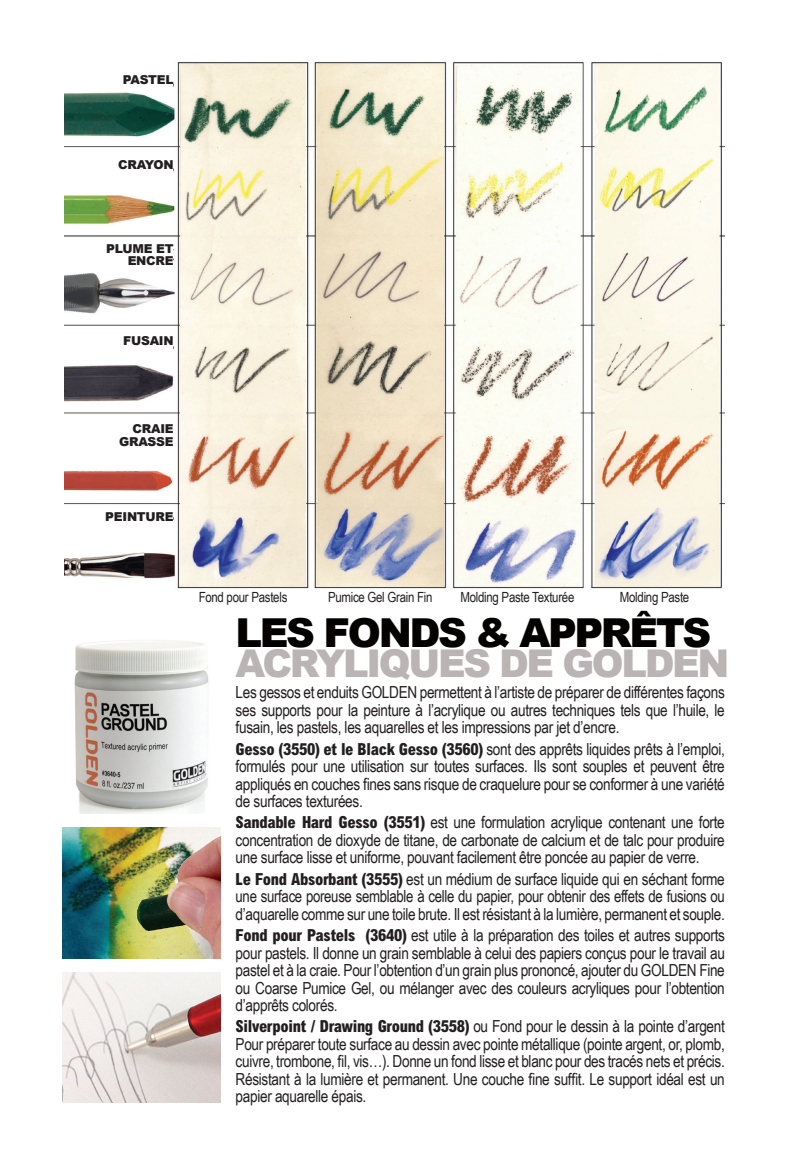
<style>
.page{position:relative;width:788px;height:1166px;background:#fff}
.page>*{position:absolute;margin:0;border:0;box-sizing:border-box;transform-origin:0 0}
.SubHeading{font:900 39.9px "Arial";letter-spacing:-.06em;color:#040101}
.SubHeading-2{font:900 38.15px "Arial";letter-spacing:-.06em;color:#bab5b4}
.SubHeading-3{font:16.62px/17.5px "Arial Narrow";letter-spacing:-.02em;color:#231f20;text-align:justify}
.SubHeading-4{font:14px "Arial Narrow";letter-spacing:-.02em;color:#231f20}
.SubHeading-5{font:900 12.25px/12.2px "Arial";letter-spacing:-.02em;color:#231f20;text-align:right}
.s1{font-family:"Arial MT Std";font-weight:800;font-stretch:condensed}
</style>
<div class="page">
<img style="left:64px;top:62px;width:660px;height:527px">
<img style="left:62px;top:828px;width:158px;height:130px">
<img style="left:62px;top:972px;width:158px;height:130px">
<img style="left:74px;top:640px;width:135px;height:173px">
<div style="left:79px;top:67px;width:94px;height:23px;background:#fff"></div>
<div style="left:79px;top:151px;width:94px;height:23px;background:#fff"></div>
<div style="left:79px;top:241px;width:94px;height:23px;background:#fff"></div>
<div style="left:79px;top:329px;width:94px;height:23px;background:#fff"></div>
<div style="left:79px;top:419px;width:94px;height:23px;background:#fff"></div>
<div style="left:79px;top:509px;width:94px;height:23px;background:#fff"></div>
<p class="SubHeading-5" style="left:123px;top:74px;width:52px">PASTEL</p>
<p class="SubHeading-5" style="left:118px;top:158px;width:57px">CRAYON</p>
<p class="SubHeading-5" style="left:106px;top:242px;width:69px">PLUME ET<br>ENCRE</p>
<p class="SubHeading-5" style="left:123px;top:334px;width:52px">FUSAIN</p>
<p class="SubHeading-5" style="left:119px;top:422px;width:56px">CRAIE<br>GRASSE</p>
<p class="SubHeading-5" style="left:105px;top:510px;width:70px">PEINTURE</p>
<p class="SubHeading-4" style="left:199px;top:586px;width:90px">Fond pour Pastels</p>
<p class="SubHeading-4" style="left:328px;top:586px;width:106px">Pumice Gel Grain Fin</p>
<p class="SubHeading-4" style="left:460px;top:586px;width:115px">Molding Paste Texturée</p>
<p class="SubHeading-4" style="left:620px;top:586px;width:71px">Molding Paste</p>
<p class="SubHeading" style="left:235px;top:603px;width:477px">LES FONDS &amp; APPRÊTS</p>
<p class="SubHeading-2" style="left:235px;top:635px;width:495px">ACRYLIQUES DE GOLDEN</p>
<p class="SubHeading-3" style="left:235px;top:683px;width:491px">Les gessos et enduits GOLDEN permettent à l’artiste de préparer de différentes façons ses supports pour la peinture à l’acrylique ou autres techniques tels que l’huile, le fusain, les pastels, les aquarelles et les impressions par jet d’encre.</p>
<p class="SubHeading-3" style="left:235px;top:739px;width:490px"><span class="s1">Gesso (3550) et le Black Gesso (3560)</span> sont des apprêts liquides prêts à l’emploi, formulés pour une utilisation sur toutes surfaces. Ils sont souples et peuvent être appliqués en couches fines sans risque de craquelure pour se conformer à une variété de surfaces texturées.</p>
<p class="SubHeading-3" style="left:235px;top:813px;width:490px"><span class="s1">Sandable Hard Gesso (3551)</span> est une formulation acrylique contenant une forte concentration de dioxyde de titane, de carbonate de calcium et de talc pour produire une surface lisse et uniforme, pouvant facilement être poncée au papier de verre.</p>
<p class="SubHeading-3" style="left:235px;top:869px;width:490px"><span class="s1">Le Fond Absorbant (3555)</span> est un médium de surface liquide qui en séchant forme une surface poreuse semblable à celle du papier, pour obtenir des effets de fusions ou d’aquarelle comme sur une toile brute. Il est résistant à la lumière, permanent et souple.</p>
<p class="SubHeading-3" style="left:235px;top:925px;width:491px"><span class="s1">Fond pour Pastels (3640)</span> est utile à la préparation des toiles et autres supports pour pastels. Il donne un grain semblable à celui des papiers conçus pour le travail au pastel et à la craie. Pour l’obtention d’un grain plus prononcé, ajouter du GOLDEN Fine ou Coarse Pumice Gel, ou mélanger avec des couleurs acryliques pour l’obtention d’apprêts colorés.</p>
<p class="SubHeading-3" style="left:235px;top:1017px;width:490px"><span class="s1">Silverpoint / Drawing Ground (3558)</span> ou Fond pour le dessin à la pointe d’argent Pour préparer toute surface au dessin avec pointe métallique (pointe argent, or, plomb, cuivre, trombone, fil, vis…). Donne un fond lisse et blanc pour des tracés nets et précis.<br>Résistant à la lumière et permanent. Une couche fine suffit. Le support idéal est un papier aquarelle épais.</p>
</div>
